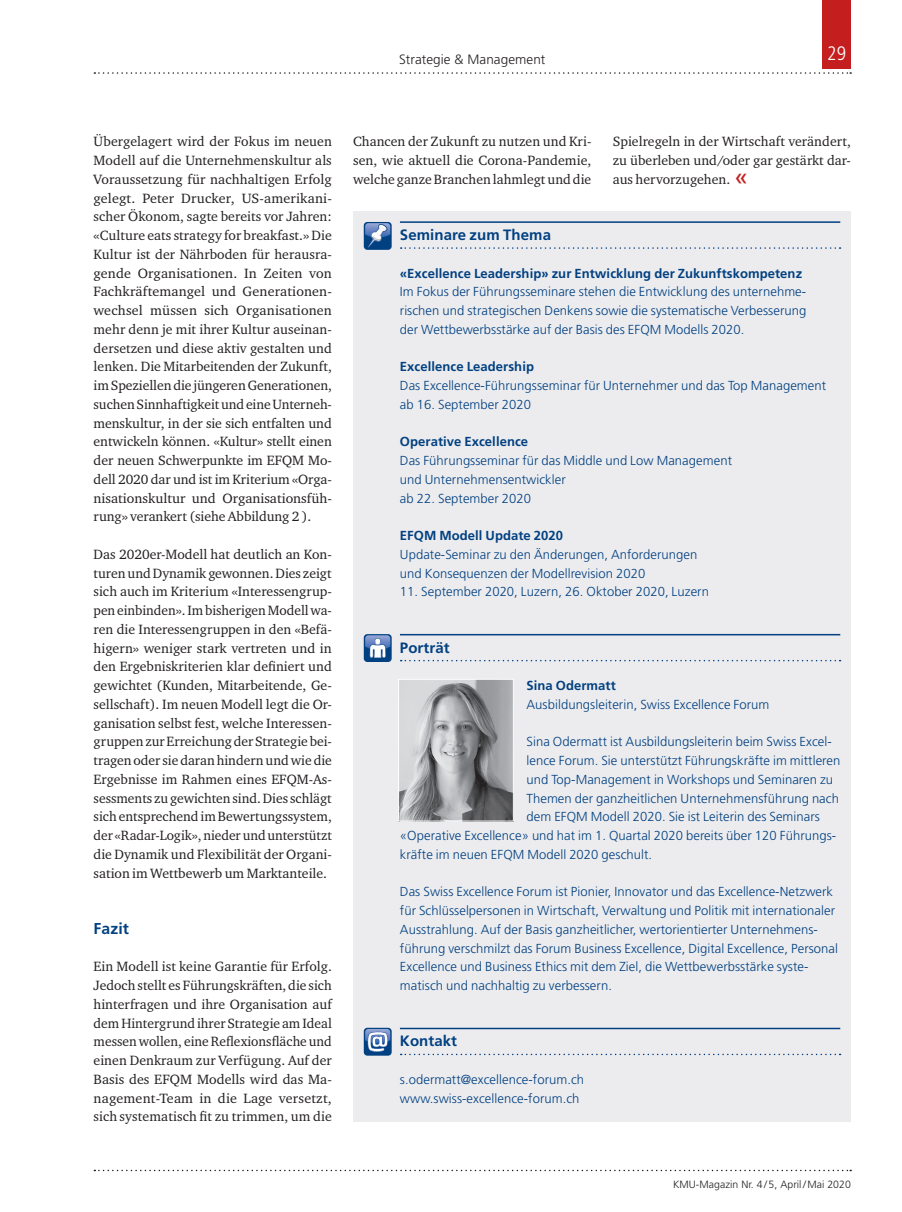
<style>
.page{position:relative;width:902px;height:1212px;background:#fff}
.page>*{position:absolute;margin:0;border:0;box-sizing:border-box;transform-origin:0 0}
.t1{font:300 condensed 19.5px "Frutiger LT Std";color:#fff}
.t2{font:700 15.75px "Frutiger LT Std";letter-spacing:.005em;color:#014081}
.t3{font:700 15px "Frutiger LT Std";letter-spacing:.005em;color:#014081}
.t4{font:13.8px/18.8px "Charter ITC Std";color:#231f20;text-align:justify}
.t5{font:300 13.5px "Frutiger LT Std";letter-spacing:.005em;color:#231f20}
.t6{font:300 13.05px/18.8px "Frutiger LT Std";letter-spacing:.005em;color:#014081}
.t7{font:700 13.05px "Frutiger LT Std";letter-spacing:.005em;color:#014081}
.t8{font:300 10.5px "Frutiger LT Std";letter-spacing:.005em;color:#231f20}
.s1{font-family:"Frutiger LT Std";font-size:24px;color:#c41e1f}
</style>
<div class="page">
<svg style="left:94px;top:72px;width:757px;height:2px"></svg>
<div style="left:822px;top:0;width:28px;height:68px;background:#c41e1f"></div>
<svg style="left:94px;top:1170px;width:757px;height:1px"></svg>
<div style="left:353px;top:623px;width:497px;height:498px;background:#ececee"></div>
<hr style="left:400px;top:634px;width:440px;height:1px;background:#014081">
<svg style="left:400px;top:660px;width:440px;height:1px"></svg>
<hr style="left:400px;top:1028px;width:440px;height:1px;background:#014081">
<svg style="left:400px;top:1054px;width:440px;height:1px"></svg>
<div style="left:364px;top:634px;width:27px;height:28px;background:#014081;border-radius:4px"></div>
<svg style="left:365px;top:635px;width:25px;height:23px"></svg>
<div style="left:364px;top:1028px;width:27px;height:28px;background:#014081;border-radius:4px"></div>
<svg style="left:365px;top:1029px;width:25px;height:22px"></svg>
<img style="left:400px;top:681px;width:111px;height:138px">
<div style="left:398px;top:679px;width:115px;height:142px;border:1px solid #fff"></div>
<div style="left:353px;top:212px;width:497px;height:411px;background:#ececee"></div>
<hr style="left:400px;top:221px;width:440px;height:2px;background:#014081">
<svg style="left:400px;top:247px;width:440px;height:2px"></svg>
<div style="left:364px;top:222px;width:27px;height:28px;background:#014081;border-radius:4px"></div>
<svg style="left:365px;top:223px;width:25px;height:25px"></svg>
<p class="t5" style="left:399px;top:51px;width:148px">Strategie &amp; Management</p>
<h1 class="t1" style="left:827px;top:42px;width:20px">29</h1>
<p class="t4" style="left:94px;top:132px;width:240px">Übergelagert wird der Fokus im neuen Modell auf die Unternehmenskultur als Voraussetzung für nachhaltigen Erfolg gelegt. Peter Drucker, US-amerikani&shy;scher Ökonom, sagte bereits vor Jahren: «Culture eats strategy for breakfast.» Die Kultur ist der Nährboden für herausra&shy;gende Organisationen. In Zeiten von Fachkräftemangel und Generationen&shy;wechsel müssen sich Organisationen mehr denn je mit ihrer Kultur auseinan&shy;dersetzen und diese aktiv gestalten und lenken. Die Mitarbeitenden der Zukunft, im Speziellen die jüngeren Generationen, suchen Sinnhaftigkeit und eine Unterneh&shy;menskultur, in der sie sich entfalten und entwickeln können. «Kultur» stellt einen der neuen Schwerpunkte im EFQM Mo&shy;dell 2020 dar und ist im Kriterium «Orga&shy;nisationskultur und Organisationsfüh&shy;rung» verankert (siehe Abbildung 2 ).</p>
<p class="t4" style="left:94px;top:544px;width:240px">Das 2020er-Modell hat deutlich an Kon&shy;turen und Dynamik gewonnen. Dies zeigt sich auch im Kriterium «Interessengrup&shy;pen einbinden». Im bisherigen Modell wa&shy;ren die Interessengruppen in den «Befä&shy;higern» weniger stark vertreten und in den Ergebniskriterien klar definiert und gewichtet (Kunden, Mitarbeitende, Ge&shy;sellschaft). Im neuen Modell legt die Or&shy;ganisation selbst fest, welche Interessen&shy;gruppen zur Erreichung der Strategie bei&shy;tragen oder sie daran hindern und wie die Ergebnisse im Rahmen eines EFQM-As&shy;sessments zu gewichten sind. Dies schlägt sich entsprechend im Bewertungssystem, der «Radar-Logik», nieder und unterstützt die Dynamik und Flexibilität der Organi&shy;sation im Wettbewerb um Marktanteile.</p>
<p class="t2" style="left:94px;top:919px;width:37px">Fazit</p>
<p class="t4" style="left:94px;top:957px;width:240px">Ein Modell ist keine Garantie für Erfolg.<br>Jedoch stellt es Führungskräften, die sich hinterfragen und ihre Organisation auf dem Hintergrund ihrer Strategie am Ideal messen wollen, eine Reflexionsfläche und einen Denkraum zur Verfügung. Auf der Basis des EFQM Modells wird das Ma&shy;nagement-Team in die Lage versetzt, sich systematisch fit zu trimmen, um die</p>
<p class="t4" style="left:353px;top:132px;width:240px">Chancen der Zukunft zu nutzen und Kri&shy;sen, wie aktuell die Corona-Pandemie, welche ganze Branchen lahmlegt und die</p>
<p class="t4" style="left:612px;top:132px;width:240px">Spielregeln in der Wirtschaft verändert, zu überleben und/oder gar gestärkt dar&shy;aus hervorzugehen. <span class="s1">«</span></p>
<p class="t3" style="left:400px;top:226px;width:153px">Seminare zum Thema</p>
<p class="t7" style="left:400px;top:265px;width:404px">«Excellence Leadership» zur Entwicklung der Zukunftskompetenz</p>
<p class="t6" style="left:400px;top:283px;width:408px;text-align:justify">Im Fokus der Führungsseminare stehen die Entwicklung des unternehme&shy;rischen und strategischen Denkens sowie die systematische Verbesserung der Wettbewerbsstärke auf der Basis des EFQM Modells 2020.</p>
<p class="t7" style="left:400px;top:359px;width:136px">Excellence Leadership</p>
<p class="t6" style="left:400px;top:376px;width:427px">Das Excellence-Führungsseminar für Unternehmer und das Top Management ab 16. September 2020</p>
<p class="t7" style="left:400px;top:434px;width:130px">Operative Excellence</p>
<p class="t6" style="left:400px;top:451px;width:333px">Das Führungsseminar für das Middle und Low Management und Unternehmensentwickler<br>ab 22. September 2020</p>
<p class="t7" style="left:400px;top:528px;width:165px">EFQM Modell Update 2020</p>
<p class="t6" style="left:400px;top:545px;width:299px">Update-Seminar zu den Änderungen, Anforderungen und Konsequenzen der Modellrevision 2020</p>
<p class="t6" style="left:400px;top:583px;width:311px">11. September 2020, Luzern, 26. Oktober 2020, Luzern</p>
<p class="t3" style="left:400px;top:639px;width:51px">Porträt</p>
<p class="t7" style="left:526px;top:678px;width:91px">Sina Odermatt</p>
<p class="t6" style="left:526px;top:695px;width:244px">Ausbildungsleiterin, Swiss Excellence Forum</p>
<p class="t6" style="left:526px;top:733px;width:307px">Sina Odermatt ist Ausbildungsleiterin beim Swiss Excel-</p>
<p class="t6" style="left:526px;top:751px;width:315px">lence Forum. Sie unterstützt Führungskräfte im mittleren</p>
<p class="t6" style="left:526px;top:770px;width:308px">und Top-Management in Workshops und Seminaren zu</p>
<p class="t6" style="left:526px;top:789px;width:314px">Themen der ganzheitlichen Unternehmensführung nach</p>
<p class="t6" style="left:526px;top:808px;width:295px">dem EFQM Modell 2020. Sie ist Leiterin des Seminars</p>
<p class="t6" style="left:400px;top:826px;width:438px">«Operative Excellence» und hat im 1. Quartal 2020 bereits über 120 Führungs-</p>
<p class="t6" style="left:400px;top:845px;width:254px">kräfte im neuen EFQM Modell 2020 geschult.</p>
<p class="t6" style="left:400px;top:883px;width:439px">Das Swiss Excellence Forum ist Pionier, Innovator und das Excellence-Netzwerk für Schlüsselpersonen in Wirtschaft, Verwaltung und Politik mit internationaler Ausstrahlung. Auf der Basis ganzheitlicher, wertorientierter Unternehmens&shy;führung verschmilzt das Forum Business Excellence, Digital Excellence, Personal Excellence und Business Ethics mit dem Ziel, die Wettbewerbsstärke syste&shy;matisch und nachhaltig zu verbessern.</p>
<p class="t3" style="left:400px;top:1032px;width:59px">Kontakt</p>
<p class="t6" style="left:400px;top:1070px;width:186px">s.odermatt@excellence-forum.ch www.swiss-excellence-forum.ch</p>
<p class="t8" style="left:673px;top:1178px;width:179px">KMU-Magazin Nr. 4/5, April/Mai 2020</p>
</div>
